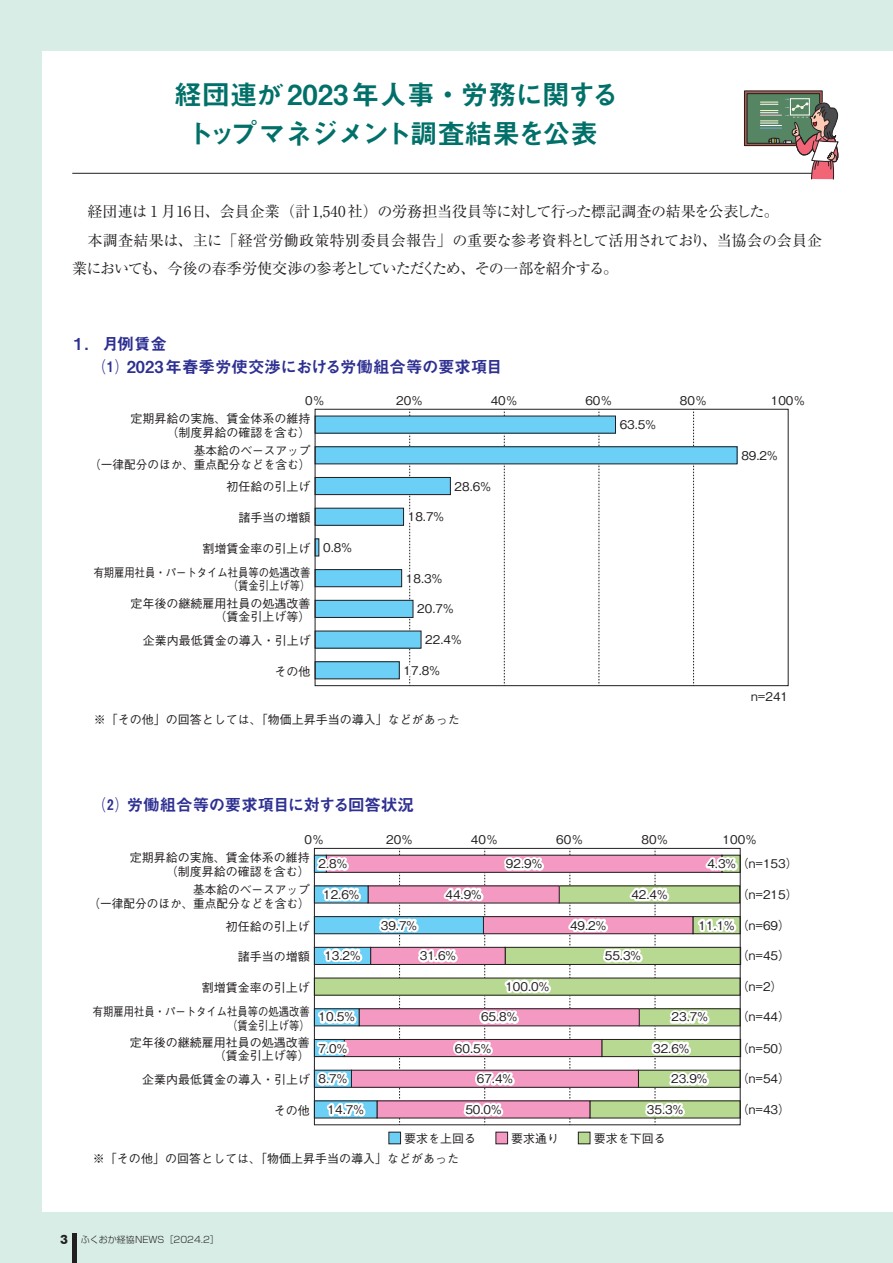
<style>
.page{position:relative;width:893px;height:1263px;background:#d7ede6}
.page>*{position:absolute;margin:0;border:0;box-sizing:border-box;transform-origin:0 0}
.t1{font:27.6px/39px "Midashi Go Pr 6 MB31";letter-spacing:-.03em;color:#007069;text-align:center}
.t2{font:16.5px/22.5px "Midashi Go Pr 6 MB31";color:#2e3092}
.t3{font:15px/28.5px "Ryumin Pr 6";letter-spacing:-.01em;color:#231f20}
.t4{font:500 12px/13.5px "Gothic BBB Pr 6";color:#231f20;text-align:right}
.t5{font:500 12px/13.5px "Gothic BBB Pr 6";color:#231f20;text-align:right;scale:.86 1}
.t6{font:300 9px "Shin Go Pr 6";color:#231f20}
.s1{font-family:"Futura BT";font-weight:700;font-size:12.75px}
</style>
<div class="page">
<div style="left:43px;top:51px;width:850px;height:1161px;background:#fff"></div>
<hr style="left:72px;top:173px;width:749px;height:1px;background:#231f20">
<svg style="left:744px;top:90px;width:95px;height:90px"></svg>
<svg style="left:504px;top:411px;width:1px;height:273px"></svg>
<svg style="left:599px;top:411px;width:1px;height:273px"></svg>
<svg style="left:693px;top:411px;width:1px;height:273px"></svg>
<div style="left:315px;top:416px;width:300px;height:17px;background:#6bcff6"></div>
<div style="left:315px;top:447px;width:422px;height:17px;background:#6bcff6"></div>
<div style="left:315px;top:446px;width:422px;height:18px;border:1px solid #231f20"></div>
<div style="left:315px;top:477px;width:135px;height:18px;background:#6bcff6"></div>
<div style="left:315px;top:477px;width:136px;height:18px;border:1px solid #231f20"></div>
<div style="left:315px;top:508px;width:89px;height:17px;background:#6bcff6"></div>
<div style="left:315px;top:508px;width:89px;height:18px;border:1px solid #231f20"></div>
<div style="left:315px;top:570px;width:87px;height:17px;background:#6bcff6"></div>
<div style="left:315px;top:569px;width:87px;height:18px;border:1px solid #231f20"></div>
<div style="left:315px;top:600px;width:98px;height:17px;background:#6bcff6"></div>
<div style="left:315px;top:600px;width:98px;height:18px;border:1px solid #231f20"></div>
<div style="left:315px;top:631px;width:106px;height:17px;background:#6bcff6"></div>
<div style="left:315px;top:662px;width:84px;height:17px;background:#6bcff6"></div>
<div style="left:315px;top:661px;width:85px;height:18px;border:1px solid #231f20"></div>
<svg style="left:401px;top:409px;width:94px;height:277px"></svg>
<div style="left:505px;top:947px;width:236px;height:17px;background:#b7d992"></div>
<div style="left:483px;top:917px;width:210px;height:17px;background:#f499c2"></div>
<div style="left:359px;top:1009px;width:280px;height:17px;background:#f499c2"></div>
<div style="left:344px;top:1039px;width:258px;height:17px;background:#f499c2"></div>
<div style="left:351px;top:1070px;width:287px;height:17px;background:#f499c2"></div>
<div style="left:377px;top:1101px;width:213px;height:17px;background:#f499c2"></div>
<svg style="left:313px;top:848px;width:240px;height:277px"></svg>
<svg style="left:562px;top:848px;width:178px;height:277px"></svg>
<div style="left:389px;top:1132px;width:12px;height:12px;background:#6bcff6"></div>
<div style="left:389px;top:1132px;width:12px;height:12px;border:1px solid #231f20"></div>
<div style="left:496px;top:1132px;width:12px;height:12px;background:#f499c2"></div>
<div style="left:496px;top:1132px;width:12px;height:12px;border:1px solid #231f20"></div>
<div style="left:578px;top:1132px;width:12px;height:12px;background:#b7d992"></div>
<div style="left:578px;top:1132px;width:12px;height:12px;border:1px solid #231f20"></div>
<div style="left:72px;top:1233px;width:5px;height:30px;background:#231f20"></div>
<h1 class="t1" style="left:174px;top:74px;width:446px">経団連が 2023年人事・労務に関するトップマネジメント調査結果を公表</h1>
<p class="t3" style="left:72px;top:197px;width:751px">　経団連は 1 月16日、会員企業（計1,540社）の労務担当役員等に対して行った標記調査の結果を公表した。<br>　本調査結果は、主に「経営労働政策特別委員会報告」の重要な参考資料として活用されており、当協会の会員企業においても、今後の春季労使交渉の参考としていただくため、その一部を紹介する。</p>
<h2 class="t2" style="left:102px;top:332px;width:402px;text-indent:-32px">１. 月例賃金<br>⑴ 2023年春季労使交渉における労働組合等の要求項目</h2>
<p class="t4" style="left:305px;top:393px;width:21px">0％</p>
<p class="t4" style="left:396px;top:393px;width:29px">20％</p>
<p class="t4" style="left:491px;top:393px;width:29px">40％</p>
<p class="t4" style="left:585px;top:393px;width:29px">60％</p>
<p class="t4" style="left:680px;top:393px;width:29px">80％</p>
<p class="t4" style="left:771px;top:393px;width:36px">100％</p>
<p class="t4" style="left:130px;top:411px;width:181px">定期昇給の実施、賃金体系の維持（制度昇給の確認を含む）</p>
<p class="t4" style="left:89px;top:443px;width:223px">基本給のベースアップ<br>（一律配分のほか、重点配分などを含む）</p>
<p class="t4" style="left:226px;top:479px;width:85px">初任給の引上げ</p>
<p class="t4" style="left:238px;top:510px;width:73px">諸手当の増額</p>
<p class="t4" style="left:202px;top:541px;width:109px">割増賃金率の引上げ</p>
<p class="t5" style="left:94px;top:565px;width:254px">有期雇用社員・パートタイム社員等の処遇改善（賃金引上げ等）</p>
<p class="t4" style="left:130px;top:595px;width:181px">定年後の継続雇用社員の処遇改善（賃金引上げ等）</p>
<p class="t4" style="left:143px;top:633px;width:169px">企業内最低賃金の導入・引上げ</p>
<p class="t4" style="left:274px;top:664px;width:37px">その他</p>
<p class="t4" style="left:323px;top:540px;width:30px">0.8%</p>
<p class="t4" style="left:408px;top:509px;width:38px">18.7%</p>
<p class="t4" style="left:455px;top:479px;width:38px">28.6%</p>
<p class="t4" style="left:406px;top:571px;width:38px">18.3%</p>
<p class="t4" style="left:417px;top:601px;width:38px">20.7%</p>
<p class="t4" style="left:425px;top:632px;width:38px">22.4%</p>
<p class="t4" style="left:404px;top:663px;width:38px">17.8%</p>
<p class="t4" style="left:94px;top:712px;width:367px">※「その他」の回答としては、「物価上昇手当の導入」などがあった</p>
<h2 class="t2" style="left:102px;top:793px;width:313px">⑵ 労働組合等の要求項目に対する回答状況</h2>
<p class="t4" style="left:620px;top:417px;width:38px">63.5%</p>
<p class="t4" style="left:741px;top:448px;width:38px">89.2%</p>
<p class="t4" style="left:751px;top:689px;width:38px">n=241</p>
<p class="t4" style="left:305px;top:832px;width:21px">0％</p>
<p class="t4" style="left:386px;top:832px;width:29px">20％</p>
<p class="t4" style="left:471px;top:832px;width:29px">40％</p>
<p class="t4" style="left:556px;top:832px;width:29px">60％</p>
<p class="t4" style="left:641px;top:832px;width:29px">80％</p>
<p class="t4" style="left:722px;top:832px;width:36px">100％</p>
<p class="t4" style="left:130px;top:850px;width:181px">定期昇給の実施、賃金体系の維持（制度昇給の確認を含む）</p>
<p class="t4" style="left:89px;top:882px;width:223px">基本給のベースアップ<br>（一律配分のほか、重点配分などを含む）</p>
<p class="t4" style="left:226px;top:918px;width:85px">初任給の引上げ</p>
<p class="t4" style="left:238px;top:949px;width:73px">諸手当の増額</p>
<p class="t4" style="left:202px;top:980px;width:109px">割増賃金率の引上げ</p>
<p class="t5" style="left:93px;top:1004px;width:254px">有期雇用社員・パートタイム社員等の処遇改善（賃金引上げ等）</p>
<p class="t4" style="left:130px;top:1035px;width:182px">定年後の継続雇用社員の処遇改善（賃金引上げ等）</p>
<p class="t4" style="left:142px;top:1072px;width:169px">企業内最低賃金の導入・引上げ</p>
<p class="t4" style="left:274px;top:1103px;width:37px">その他</p>
<p class="t4" style="left:319px;top:856px;width:30px">2.8%</p>
<p class="t4" style="left:506px;top:856px;width:38px">92.9%</p>
<p class="t4" style="left:707px;top:856px;width:92px">4.3%（n=153）</p>
<p class="t4" style="left:323px;top:887px;width:38px">12.6%</p>
<p class="t4" style="left:381px;top:918px;width:38px">39.7%</p>
<p class="t4" style="left:324px;top:947px;width:38px">13.2%</p>
<p class="t4" style="left:420px;top:948px;width:38px">31.6%</p>
<p class="t4" style="left:605px;top:948px;width:38px">55.3%</p>
<p class="t4" style="left:737px;top:887px;width:62px">（n=215）</p>
<p class="t4" style="left:445px;top:887px;width:38px">44.9%</p>
<p class="t4" style="left:631px;top:887px;width:38px">42.4%</p>
<p class="t4" style="left:570px;top:918px;width:38px">49.2%</p>
<p class="t4" style="left:698px;top:918px;width:93px">11.1% （n=69）</p>
<p class="t4" style="left:737px;top:948px;width:55px">（n=45）</p>
<p class="t4" style="left:737px;top:979px;width:47px">（n=2）</p>
<p class="t4" style="left:737px;top:1009px;width:55px">（n=44）</p>
<p class="t4" style="left:737px;top:1040px;width:55px">（n=50）</p>
<p class="t4" style="left:737px;top:1071px;width:55px">（n=54）</p>
<p class="t4" style="left:737px;top:1102px;width:55px">（n=43）</p>
<p class="t4" style="left:505px;top:979px;width:45px">100.0%</p>
<p class="t4" style="left:319px;top:1009px;width:38px">10.5%</p>
<p class="t4" style="left:319px;top:1040px;width:30px">7.0%</p>
<p class="t4" style="left:319px;top:1071px;width:30px">8.7%</p>
<p class="t4" style="left:328px;top:1102px;width:38px">14.7%</p>
<p class="t4" style="left:481px;top:1009px;width:38px">65.8%</p>
<p class="t4" style="left:672px;top:1009px;width:38px">23.7%</p>
<p class="t4" style="left:455px;top:1040px;width:38px">60.5%</p>
<p class="t4" style="left:653px;top:1040px;width:38px">32.6%</p>
<p class="t4" style="left:477px;top:1071px;width:38px">67.4%</p>
<p class="t4" style="left:671px;top:1071px;width:38px">23.9%</p>
<p class="t4" style="left:465px;top:1102px;width:38px">50.0%</p>
<p class="t4" style="left:647px;top:1102px;width:38px">35.3%</p>
<p class="t4" style="left:404px;top:1130px;width:73px">要求を上回る</p>
<p class="t4" style="left:511px;top:1130px;width:49px">要求通り</p>
<p class="t4" style="left:594px;top:1130px;width:73px">要求を下回る</p>
<p class="t4" style="left:93px;top:1151px;width:368px">※「その他」の回答としては、「物価上昇手当の導入」などがあった</p>
<p class="t6" style="left:60px;top:1232px;width:161px"><span class="s1">3</span> ふくおか経協NEWS［2024.2］</p>
</div>
